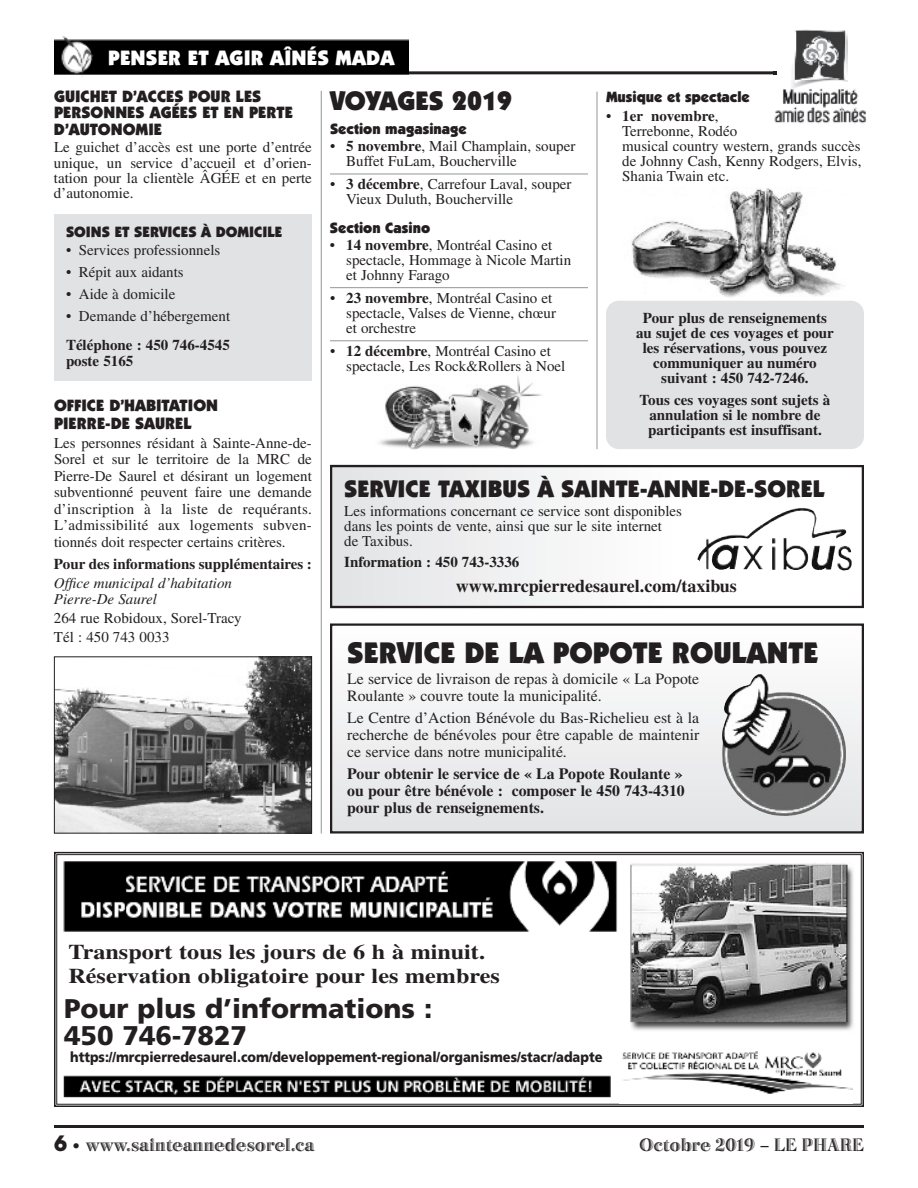
<style>
.page{position:relative;width:918px;height:1188px;background:#fff}
.page>*{position:absolute;margin:0;border:0;box-sizing:border-box;transform-origin:0 0}
.t1{font:900 30px "Itc Kabel";color:#231f20}
.t2{font:900 27px/27px "Frutiger";color:#231f20}
.t3{font:900 27px "Itc Kabel";color:#231f20}
.t4{font:900 24px "Itc Kabel";color:#231f20}
.t5{font:700 21px/24px "Times";color:#231f20;scale:1.15 1}
.t6{font:900 21px "Itc Kabel";letter-spacing:.005em;color:#fff}
.t7{font:18.75px "Bertie Plain";color:#231f20}
.t8{font:700 18px "Times";color:#231f20}
.t9{font:900 16.5px/16.5px "Itc Kabel";color:#231f20}
.t10{font:15.75px/16.6px "Times";color:#231f20}
.t11{font:700 15.75px/16.6px "Times";color:#231f20}
.t12{font:15px/15px "Times";color:#231f20}
.t13{font:700 15px/15px "Times";color:#231f20;text-align:center}
.t14{font:900 15px "Itc Kabel";color:#231f20}
.t15{font:italic 15px/16.5px "Times";color:#231f20}
.t16{font:900 14.25px "Frutiger";color:#231f20;scale:.9 1}
.s1{font-weight:700}
.s2{font-family:"Avant Garde";font-weight:700;font-size:21px}
.s3{font-family:"Frutiger";font-size:15px}
</style>
<div class="page">
<hr style="left:54px;top:1125px;width:810px;height:3px;background:#231f20">
<div style="left:330px;top:465px;width:347px;height:143px;background:linear-gradient(to right,#e2e3e5,#fffefe)"></div>
<div style="left:606px;top:301px;width:258px;height:148px;background:#e1e2e4;border-radius:13px"></div>
<div style="left:330px;top:465px;width:534px;height:143px;border:2px solid #231f20"></div>
<img style="left:697px;top:510px;width:149px;height:59px">
<div style="left:54px;top:852px;width:810px;height:255px;border:2px solid #231f20"></div>
<div style="left:56px;top:854px;width:806px;height:251px;border:1px solid #231f20"></div>
<img style="left:63px;top:861px;width:555px;height:71px">
<img style="left:63px;top:1075px;width:548px;height:23px">
<img style="left:630px;top:862px;width:224px;height:169px">
<img style="left:622px;top:1051px;width:230px;height:43px">
<hr style="left:330px;top:174px;width:258px;height:1px;background:#939598">
<hr style="left:330px;top:287px;width:258px;height:1px;background:#939598">
<hr style="left:330px;top:341px;width:258px;height:1px;background:#939598">
<img style="left:379px;top:376px;width:163px;height:73px">
<img style="left:631px;top:188px;width:213px;height:109px">
<hr style="left:597px;top:92px;width:1px;height:357px;background:#939598">
<hr style="left:321px;top:91px;width:1px;height:743px;background:#939598">
<hr style="left:54px;top:71px;width:723px;height:3px;background:#231f20">
<img style="left:54px;top:36px;width:354px;height:40px">
<img style="left:333px;top:673px;width:528px;height:158px">
<div style="left:330px;top:623px;width:534px;height:211px;border:2px solid #231f20"></div>
<img style="left:722px;top:674px;width:124px;height:135px">
<img style="left:56px;top:658px;width:254px;height:174px">
<div style="left:54px;top:656px;width:258px;height:178px;border:1px solid #231f20"></div>
<img style="left:773px;top:29px;width:93px;height:95px">
<svg style="left:773px;top:71px;width:4px;height:3px"></svg>
<div style="left:54px;top:214px;width:258px;height:167px;background:#e1e2e4"></div>
<h3 class="t6" style="left:108px;top:50px;width:288px">PENSER ET AGIR AÎNÉS MADA</h3>
<p class="t9" style="left:54px;top:89px;width:241px">GUICHET D’ACCES POUR LES<br>PERSONNES AGÉES ET EN PERTE<br>D’AUTONOMIE</p>
<p class="t12" style="left:54px;top:141px;width:259px;text-align:justify">Le guichet d’accès est une porte d’entrée unique, un service d’accueil et d’orien&shy;tation pour la clientèle ÂGÉE et en perte d’autonomie.</p>
<h2 class="t3" style="left:330px;top:90px;width:184px">VOYAGES 2019</h2>
<p class="t14" style="left:330px;top:123px;width:138px">Section magasinage</p>
<p class="t12" style="left:346px;top:140px;width:231px;text-indent:-16px">• <span class="s1">5 novembre</span>, Mail Champlain, souper<br>Buffet FuLam, Boucherville</p>
<p class="t12" style="left:346px;top:178px;width:227px;text-indent:-16px">• <span class="s1">3 décembre</span>, Carrefour Laval, souper<br>Vieux Duluth, Boucherville</p>
<p class="t14" style="left:330px;top:222px;width:102px">Section Casino</p>
<p class="t12" style="left:346px;top:239px;width:227px;text-indent:-16px">• <span class="s1">14 novembre</span>, Montréal Casino et spectacle, Hommage à Nicole Martin et Johnny Farago</p>
<p class="t12" style="left:346px;top:292px;width:211px;text-indent:-16px">• <span class="s1">23 novembre</span>, Montréal Casino et spectacle, Valses de Vienne, chœur et orchestre</p>
<p class="t12" style="left:346px;top:345px;width:221px;text-indent:-16px">• <span class="s1">12 décembre</span>, Montréal Casino et spectacle, Les Rock&amp;Rollers à Noel</p>
<p class="t14" style="left:606px;top:92px;width:145px">Musique et spectacle</p>
<p class="t12" style="left:622px;top:110px;width:241px;text-indent:-16px">• <span class="s1">1er novembre</span>,<br>Terrebonne, Rodéo<br>musical country western, grands succès de Johnny Cash, Kenny Rodgers, Elvis,<br>Shania Twain etc.</p>
<p class="t14" style="left:66px;top:226px;width:218px">SOINS ET SERVICES À DOMICILE</p>
<p class="t12" style="left:66px;top:244px;width:156px">• Services professionnels</p>
<p class="t12" style="left:66px;top:266px;width:119px">• Répit aux aidants</p>
<p class="t12" style="left:66px;top:288px;width:111px">• Aide à domicile</p>
<p class="t12" style="left:66px;top:310px;width:166px">• Demande d’hébergement</p>
<p class="t13" style="left:66px;top:338px;width:165px;line-height:15.9px;text-align:left">Téléphone : 450 746-4545 poste 5165</p>
<p class="t13" style="left:636px;top:312px;width:199px">Pour plus de renseignements au sujet de ces voyages et pour les réservations, vous pouvez communiquer au numéro suivant : 450 742-7246.</p>
<p class="t13" style="left:640px;top:394px;width:192px">Tous ces voyages sont sujets à annulation si le nombre de participants est insuffisant.</p>
<h3 class="t4" style="left:344px;top:480px;width:482px">SERVICE TAXIBUS À SAINTE-ANNE-DE-SOREL</h3>
<p class="t12" style="left:344px;top:505px;width:339px">Les informations concernant ce service sont disponibles dans les points de vente, ainsi que sur le site internet<br>de Taxibus.</p>
<p class="t13" style="left:344px;top:556px;width:177px">Information : 450 743-3336</p>
<p class="t8" style="left:456px;top:580px;width:283px">www.mrcpierredesaurel.com/taxibus</p>
<p class="t9" style="left:54px;top:397px;width:166px;line-height:18px">OFFICE D’HABITATION<br>PIERRE-DE SAUREL</p>
<p class="t12" style="left:54px;top:436px;width:259px;line-height:16.5px;text-align:justify">Les personnes résidant à Sainte-Anne-de-Sorel et sur le territoire de la MRC de Pierre-De Saurel et désirant un logement subventionné peuvent faire une demande d’inscription à la liste de requérants.<br>L’admissibilité aux logements subven&shy;tionnés doit respecter certains critères.</p>
<p class="t13" style="left:54px;top:558px;width:259px">Pour des informations supplémentaires :</p>
<p class="t15" style="left:54px;top:576px;width:180px">Office municipal d’habitation<br>Pierre-De Saurel</p>
<p class="t12" style="left:54px;top:610px;width:189px;line-height:18.6px">264 rue Robidoux, Sorel-Tracy<br>Tél : 450 743 0033</p>
<h1 class="t1" style="left:347px;top:641px;width:473px">SERVICE DE LA POPOTE ROULANTE</h1>
<p class="t10" style="left:347px;top:672px;width:354px">Le service de livraison de repas à domicile « La Popote<br>Roulante » couvre toute la municipalité.</p>
<p class="t10" style="left:347px;top:711px;width:354px;text-align:justify">Le Centre d’Action Bénévole du Bas-Richelieu est à la recherche de bénévoles pour être capable de maintenir ce service dans notre municipalité.</p>
<p class="t11" style="left:347px;top:767px;width:339px">Pour obtenir le service de « La Popote Roulante » ou pour être bénévole : composer le 450 743-4310 pour plus de renseignements.</p>
<h3 class="t5" style="left:68px;top:942px;width:377px">Transport tous les jours de 6 h à minuit.<br>Réservation obligatoire pour les membres</h3>
<h2 class="t2" style="left:64px;top:997px;width:370px">Pour plus d’informations :<br>450 746-7827</h2>
<p class="t16" style="left:70px;top:1052px;width:593px">https://mrcpierredesaurel.com/developpement-regional/organismes/stacr/adapte</p>
<p class="t7" style="left:54px;top:1139px;width:262px"><span class="s2">6</span> <span class="s3">•</span> www.sainteannedesorel.ca</p>
<p class="t7" style="left:640px;top:1139px;width:226px">Octobre 2019 – LE PHARE</p>
</div>
